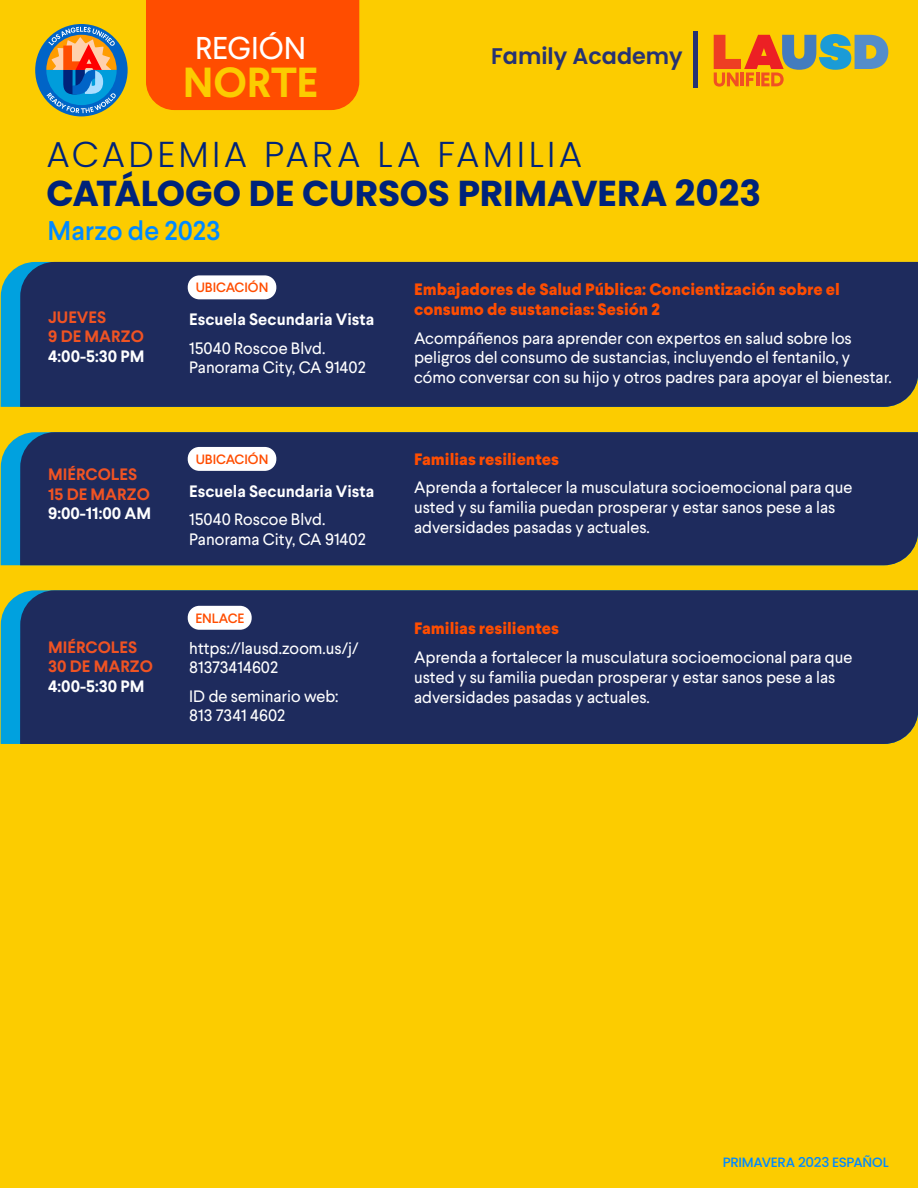
<style>
.page{position:relative;width:918px;height:1188px;background:#fccc00}
.page>*{position:absolute;margin:0;border:0;box-sizing:border-box;transform-origin:0 0}
.t1{font:700 42px "Larsseit";color:#fccc00}
.t2{font:700 36px "Poppins";letter-spacing:-.01em;color:#00237a}
.t3{font:300 36px "Poppins";letter-spacing:.09em;color:#00237a}
.t4{font:31.5px "Larsseit";color:#fff}
.t5{font:500 27px "Larsseit";color:#0089ff}
.t6{font:600 22.65px "Poppins";color:#263273}
.t7{font:16.5px/19.8px "Larsseit";color:#fff}
.t8{font:800 16.5px/19.8px "Larsseit";color:#ff4d00}
.t9{font:700 16.5px "Larsseit";color:#fff}
.t10{font:700 16.5px/19.5px "Larsseit";color:#f05323}
.t11{font:500 13.5px "Larsseit";color:#ff4d00}
.t12{font:500 13.5px "Poppins";letter-spacing:-.025em;color:#0089ff}
</style>
<div class="page">
<div style="left:146px;top:0;width:213px;height:110px;background:#ff4d00"></div>
<svg style="left:714px;top:34px;width:174px;height:53px"></svg>
<hr style="left:694px;top:32px;width:4px;height:56px;background:#263273">
<div style="left:35px;top:24px;width:93px;height:92px;background:#0064c7;border-radius:50%"></div>
<svg style="left:46px;top:27px;width:71px;height:86px"></svg>
<svg style="left:1px;top:265px;width:19px;height:142px;background:#10a3d0"></svg>
<div style="left:20px;top:262px;width:898px;height:145px;background:#1e2b5d"></div>
<svg style="left:1px;top:436px;width:19px;height:129px;background:#10a3d0"></svg>
<div style="left:20px;top:432px;width:898px;height:133px;background:#1e2b5d"></div>
<svg style="left:1px;top:594px;width:19px;height:150px;background:#0ea3d2"></svg>
<div style="left:20px;top:590px;width:898px;height:154px;background:#1e2b5d"></div>
<div style="left:188px;top:447px;width:88px;height:24px;background:#fff;border-radius:12px"></div>
<div style="left:188px;top:275px;width:88px;height:24px;background:#fff;border-radius:12px"></div>
<div style="left:188px;top:606px;width:64px;height:24px;background:#fff;border-radius:12px"></div>
<h3 class="t4" style="left:195px;top:28px;width:113px">REGIÓN</h3>
<h1 class="t1" style="left:183px;top:55px;width:137px">NORTE</h1>
<h3 class="t6" style="left:491px;top:43px;width:193px">Family Academy</h3>
<h2 class="t3" style="left:46px;top:134px;width:537px">ACADEMIA PARA LA FAMILIA</h2>
<h2 class="t2" style="left:46px;top:173px;width:716px">CATÁLOGO DE CURSOS PRIMAVERA 2023</h2>
<h3 class="t5" style="left:48px;top:213px;width:174px">Marzo de 2023</h3>
<p class="t10" style="left:48px;top:307px;width:97px">JUEVES<br>9 DE MARZO</p>
<p class="t9" style="left:48px;top:345px;width:98px">4:00-5:30 PM</p>
<p class="t10" style="left:48px;top:465px;width:103px">MIÉRCOLES<br>15 DE MARZO</p>
<p class="t9" style="left:48px;top:503px;width:104px">9:00-11:00 AM</p>
<p class="t10" style="left:48px;top:637px;width:106px">MIÉRCOLES<br>30 DE MARZO</p>
<p class="t9" style="left:48px;top:676px;width:98px">4:00-5:30 PM</p>
<p class="t11" style="left:196px;top:279px;width:74px">UBICACIÓN</p>
<p class="t9" style="left:189px;top:309px;width:186px">Escuela Secundaria Vista</p>
<p class="t7" style="left:189px;top:338px;width:178px">15040 Roscoe Blvd.<br>Panorama City, CA 91402</p>
<p class="t11" style="left:196px;top:450px;width:74px">UBICACIÓN</p>
<p class="t9" style="left:189px;top:480px;width:186px">Escuela Secundaria Vista</p>
<p class="t7" style="left:189px;top:510px;width:178px">15040 Roscoe Blvd.<br>Panorama City, CA 91402</p>
<p class="t11" style="left:195px;top:609px;width:51px">ENLACE</p>
<p class="t7" style="left:189px;top:638px;width:171px">https://lausd.zoom.us/j/<br>81373414602</p>
<p class="t7" style="left:189px;top:686px;width:151px">ID de seminario web:<br>813 7341 4602</p>
<p class="t8" style="left:414px;top:280px;width:427px">Embajadores de Salud Pública: Concientización sobre el consumo de sustancias: Sesión 2</p>
<p class="t7" style="left:414px;top:328px;width:479px">Acompáñenos para aprender con expertos en salud sobre los peligros del consumo de sustancias, incluyendo el fentanilo, y cómo conversar con su hijo y otros padres para apoyar el bienestar.</p>
<p class="t8" style="left:414px;top:449px;width:147px">Familias resilientes</p>
<p class="t7" style="left:414px;top:478px;width:440px">Aprenda a fortalecer la musculatura socioemocional para que usted y su familia puedan prosperar y estar sanos pese a las adversidades pasadas y actuales.</p>
<p class="t8" style="left:414px;top:619px;width:147px">Familias resilientes</p>
<p class="t7" style="left:414px;top:647px;width:440px">Aprenda a fortalecer la musculatura socioemocional para que usted y su familia puedan prosperar y estar sanos pese a las adversidades pasadas y actuales.</p>
<p class="t12" style="left:723px;top:1155px;width:167px">PRIMAVERA 2023 ESPAÑOL</p>
</div>
